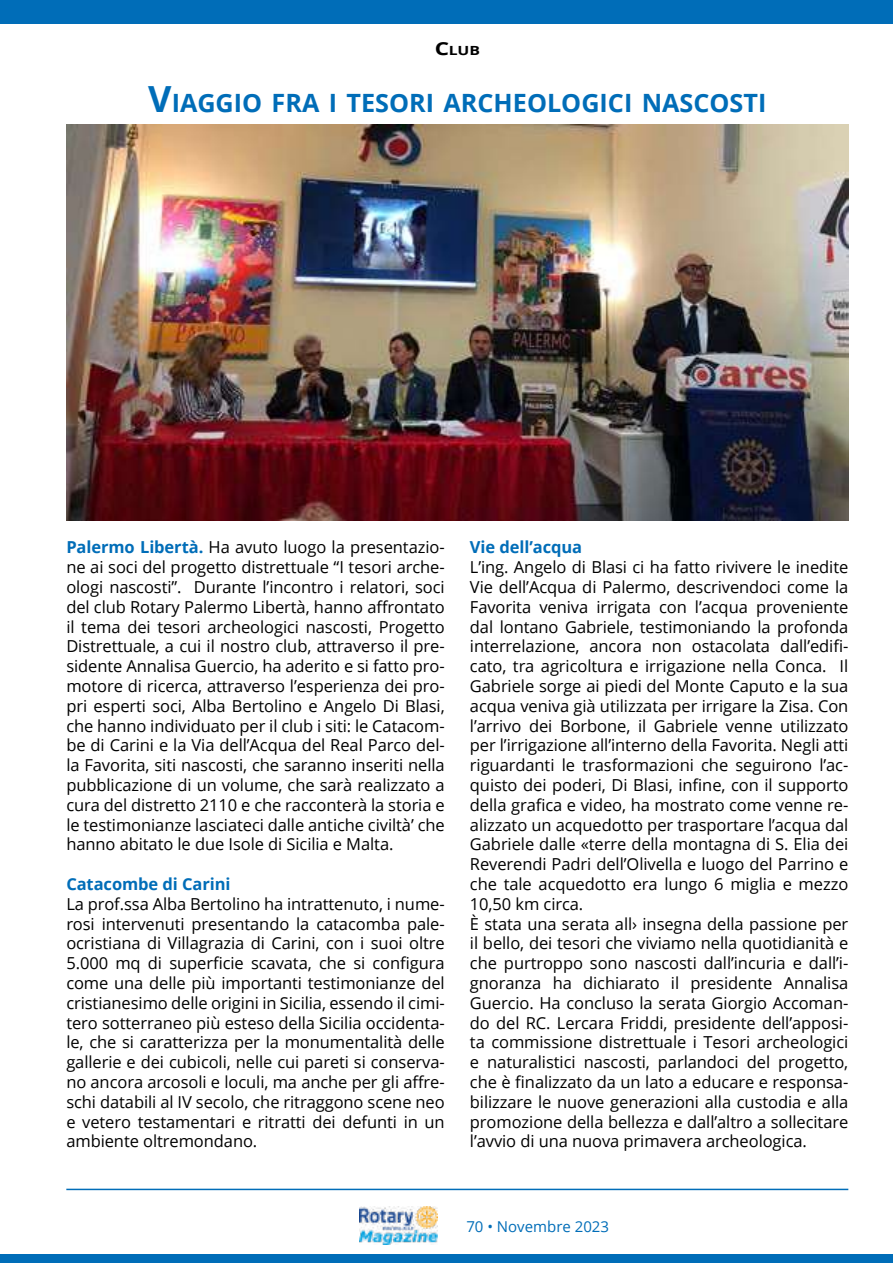
<style>
.page{position:relative;width:893px;height:1263px;background:#fff}
.page>*{position:absolute;margin:0;border:0;box-sizing:border-box;transform-origin:0 0}
.t1{font:700 25.2px "Open Sans";color:#006db8}
.t2{font:16.5px/19.8px "Open Sans";letter-spacing:-.005em;color:#000;text-align:justify}
.t3{font:700 16.5px "Open Sans";letter-spacing:-.005em;color:#006db8}
.t4{font:15px "Open Sans";color:#006db8}
.t5{font:700 12.6px "Open Sans";color:#000;scale:1.25 1}
.s1{font-size:18px}
.s2{font-size:36px}
.s3{font-weight:700;color:#006db8}
</style>
<div class="page">
<img style="left:359px;top:1206px;width:78px;height:39px">
<hr style="left:66px;top:1189px;width:782px;height:1px;background:#006db8">
<div style="left:0;top:1254px;width:893px;height:9px;background:#006db8"></div>
<div style="left:0;top:0;width:893px;height:23px;background:#006db8"></div>
<img style="left:66px;top:124px;width:782px;height:396px">
<p class="t5" style="left:435px;top:42px;width:38px"><span class="s1">C</span>LUB</p>
<h1 class="t1" style="left:148px;top:85px;width:620px"><span class="s2">V</span>IAGG IO FRA I TESORI ARCHEOLOGICI NASCOSTI</h1>
<p class="t2" style="left:66px;top:537px;width:380px"><span class="s3">Palermo Libertà.</span> Ha avuto luogo la presentazio&shy;ne ai soci del progetto distrettuale “I tesori arche&shy;ologi nascosti”. Durante l’incontro i relatori, soci del club Rotary Palermo Libertà, hanno affrontato il tema dei tesori archeologici nascosti, Progetto Distrettuale, a cui il nostro club, attraverso il pre&shy;sidente Annalisa Guercio, ha aderito e si fatto pro&shy;motore di ricerca, attraverso l’esperienza dei pro&shy;pri esperti soci, Alba Bertolino e Angelo Di Blasi, che hanno individuato per il club i siti: le Catacom&shy;be di Carini e la Via dell’Acqua del Real Parco del&shy;la Favorita, siti nascosti, che saranno inseriti nella pubblicazione di un volume, che sarà realizzato a cura del distretto 2110 e che racconterà la storia e le testimonianze lasciateci dalle antiche civiltà’ che hanno abitato le due Isole di Sicilia e Malta.</p>
<p class="t3" style="left:66px;top:872px;width:166px">Catacombe di Carini</p>
<p class="t2" style="left:66px;top:893px;width:380px">La prof.ssa Alba Bertolino ha intrattenuto, i nume&shy;rosi intervenuti presentando la catacomba pale&shy;ocristiana di Villagrazia di Carini, con i suoi oltre 5.000 mq di superficie scavata, che si configura come una delle più importanti testimonianze del cristianesimo delle origini in Sicilia, essendo il cimi&shy;tero sotterraneo più esteso della Sicilia occidenta&shy;le, che si caratterizza per la monumentalità delle gallerie e dei cubicoli, nelle cui pareti si conserva&shy;no ancora arcosoli e loculi, ma anche per gli affre&shy;schi databili al IV secolo, che ritraggono scene neo e vetero testamentari e ritratti dei defunti in un ambiente oltremondano.</p>
<p class="t3" style="left:470px;top:536px;width:114px">Vie dell’acqua</p>
<p class="t2" style="left:470px;top:557px;width:380px;text-align:left">L’ing. Angelo di Blasi ci ha fatto rivivere le inedite Vie dell’Acqua di Palermo, descrivendoci come la Favorita veniva irrigata con l’acqua proveniente dal lontano Gabriele, testimoniando la profonda interrelazione, ancora non ostacolata dall’edifi&shy;cato, tra agricoltura e irrigazione nella Conca. Il Gabriele sorge ai piedi del Monte Caputo e la sua acqua veniva già utilizzata per irrigare la Zisa. Con l’arrivo dei Borbone, il Gabriele venne utilizzato per l’irrigazione all’interno della Favorita. Negli atti riguardanti le trasformazioni che seguirono l’ac&shy;quisto dei poderi, Di Blasi, infine, con il supporto della grafica e video, ha mostrato come venne re&shy;alizzato un acquedotto per trasportare l’acqua dal Gabriele dalle «terre della montagna di S. Elia dei Reverendi Padri dell’Olivella e luogo del Parrino e che tale acquedotto era lungo 6 miglia e mezzo 10,50 km circa.<br>È stata una serata all› insegna della passione per il bello, dei tesori che viviamo nella quotidianità e che purtroppo sono nascosti dall’incuria e dall’i&shy;gnoranza ha dichiarato il presidente Annalisa Guercio. Ha concluso la serata Giorgio Accoman&shy;do del RC. Lercara Friddi, presidente dell’apposi&shy;ta commissione distrettuale i Tesori archeologici e naturalistici nascosti, parlandoci del progetto, che è finalizzato da un lato a educare e responsa&shy;bilizzare le nuove generazioni alla custodia e alla promozione della bellezza e dall’altro a sollecitare l’avvio di una nuova primavera archeologica.</p>
<p class="t4" style="left:466px;top:1216px;width:144px">70 • Novembre 2023</p>
</div>
